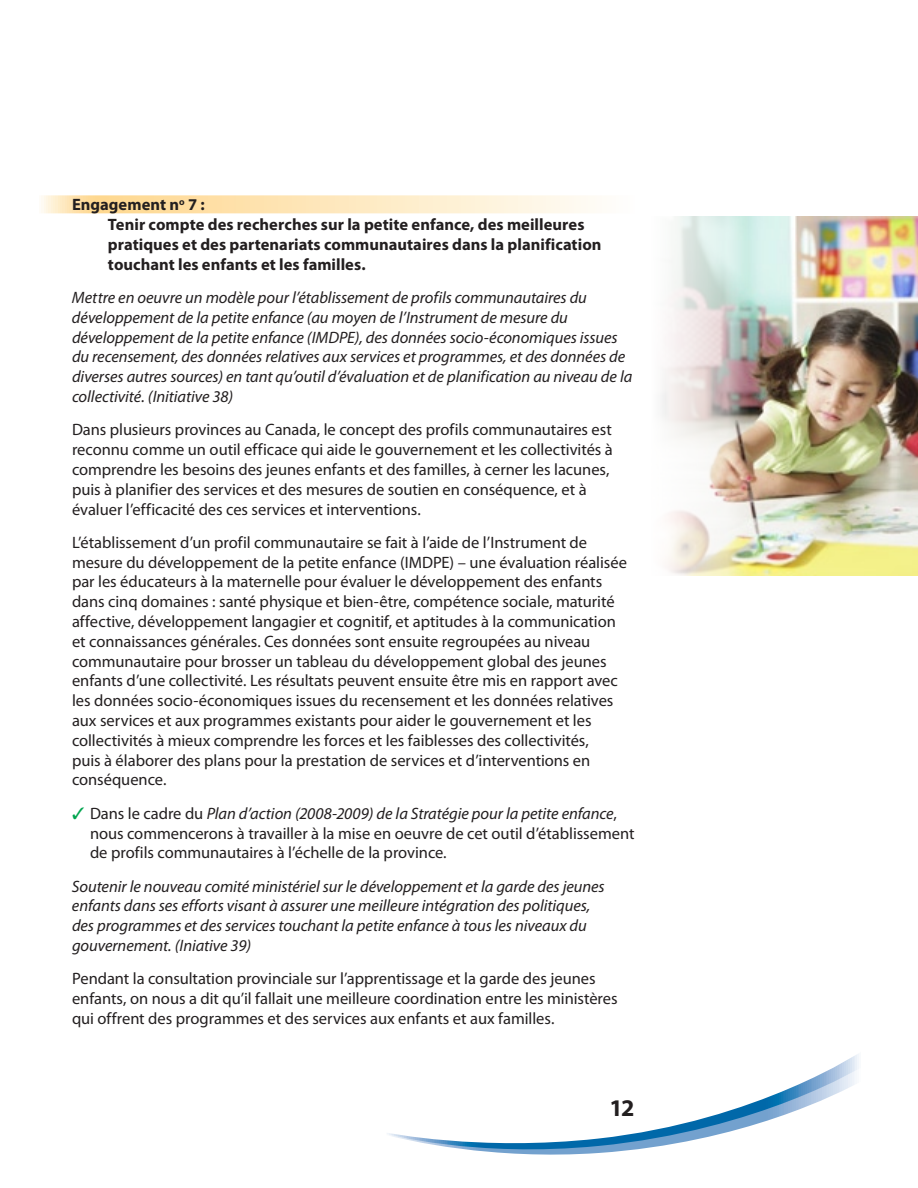
<style>
.page{position:relative;width:918px;height:1188px;background:#fff}
.page>*{position:absolute;margin:0;border:0;box-sizing:border-box;transform-origin:0 0}
.t1{font:700 24px "Myriad Pro";color:#231f20}
.t2{font:16.5px/19.8px "Myriad Pro";letter-spacing:-.005em;color:#231f20}
.t3{font:italic 16.5px/19.8px "Myriad Pro";letter-spacing:-.005em;color:#231f20}
.t4{font:700 16.5px "Myriad Pro";color:#231f20}
.s1{color:#00a54f}
.s2{font-style:normal}
</style>
<div class="page">
<svg style="left:41px;top:195px;width:554px;height:18px;background:#fee9c0"></svg>
<img style="left:661px;top:216px;width:257px;height:360px">
<svg style="left:387px;top:1054px;width:472px;height:101px"></svg>
<h4 class="t4" style="left:72px;top:196px;width:134px">Engagement n<sup>o</sup> 7 :</h4>
<p class="t4" style="left:108px;top:215px;width:478px">Tenir compte des recherches sur la petite enfance, des meilleures</p>
<p class="t4" style="left:108px;top:235px;width:495px">pratiques et des partenariats communautaires dans la planification</p>
<h4 class="t4" style="left:108px;top:255px;width:259px">touchant les enfants et les familles.</h4>
<p class="t3" style="left:72px;top:288px;width:562px">Mettre en oeuvre un modèle pour l’établissement de profils communautaires du développement de la petite enfance (au moyen de l’Instrument de mesure du développement de la petite enfance (IMDPE), des données socio-économiques issues du recensement, des données relatives aux services et programmes, et des données de diverses autres sources) en tant qu’outil d’évaluation et de planification au niveau de la collectivité. (Initiative 38)</p>
<p class="t2" style="left:72px;top:420px;width:542px">Dans plusieurs provinces au Canada, le concept des profils communautaires est reconnu comme un outil efficace qui aide le gouvernement et les collectivités à comprendre les besoins des jeunes enfants et des familles, à cerner les lacunes, puis à planifier des services et des mesures de soutien en conséquence, et à évaluer l’efficacité des ces services et interventions.</p>
<p class="t2" style="left:72px;top:533px;width:556px">L’établissement d’un profil communautaire se fait à l’aide de l’Instrument de mesure du développement de la petite enfance (IMDPE) – une évaluation réalisée par les éducateurs à la maternelle pour évaluer le développement des enfants dans cinq domaines : santé physique et bien-être, compétence sociale, maturité affective, développement langagier et cognitif, et aptitudes à la communication et connaissances générales. Ces données sont ensuite regroupées au niveau communautaire pour brosser un tableau du développement global des jeunes enfants d’une collectivité. Les résultats peuvent ensuite être mis en rapport avec les données socio-économiques issues du recensement et les données relatives aux services et aux programmes existants pour aider le gouvernement et les collectivités à mieux comprendre les forces et les faiblesses des collectivités,<br>puis à élaborer des plans pour la prestation de services et d’interventions en conséquence.</p>
<p class="t3" style="left:72px;top:804px;width:546px"><span class="s1">✓</span> <span class="s2">Dans le cadre du</span> Plan d’action (2008-2009) de la Stratégie pour la petite enfance<span class="s2">,</span></p>
<p class="t2" style="left:90px;top:823px;width:546px">nous commencerons à travailler à la mise en oeuvre de cet outil d’établissement</p>
<p class="t2" style="left:90px;top:843px;width:358px">de profils communautaires à l’échelle de la province.</p>
<p class="t3" style="left:72px;top:877px;width:534px">Soutenir le nouveau comité ministériel sur le développement et la garde des jeunes enfants dans ses efforts visant à assurer une meilleure intégration des politiques, des programmes et des services touchant la petite enfance à tous les niveaux du gouvernement. (Iniative 39)</p>
<p class="t2" style="left:72px;top:969px;width:547px">Pendant la consultation provinciale sur l’apprentissage et la garde des jeunes enfants, on nous a dit qu’il fallait une meilleure coordination entre les ministères qui offrent des programmes et des services aux enfants et aux familles.</p>
<p class="t1" style="left:609px;top:1094px;width:27px">12</p>
</div>
